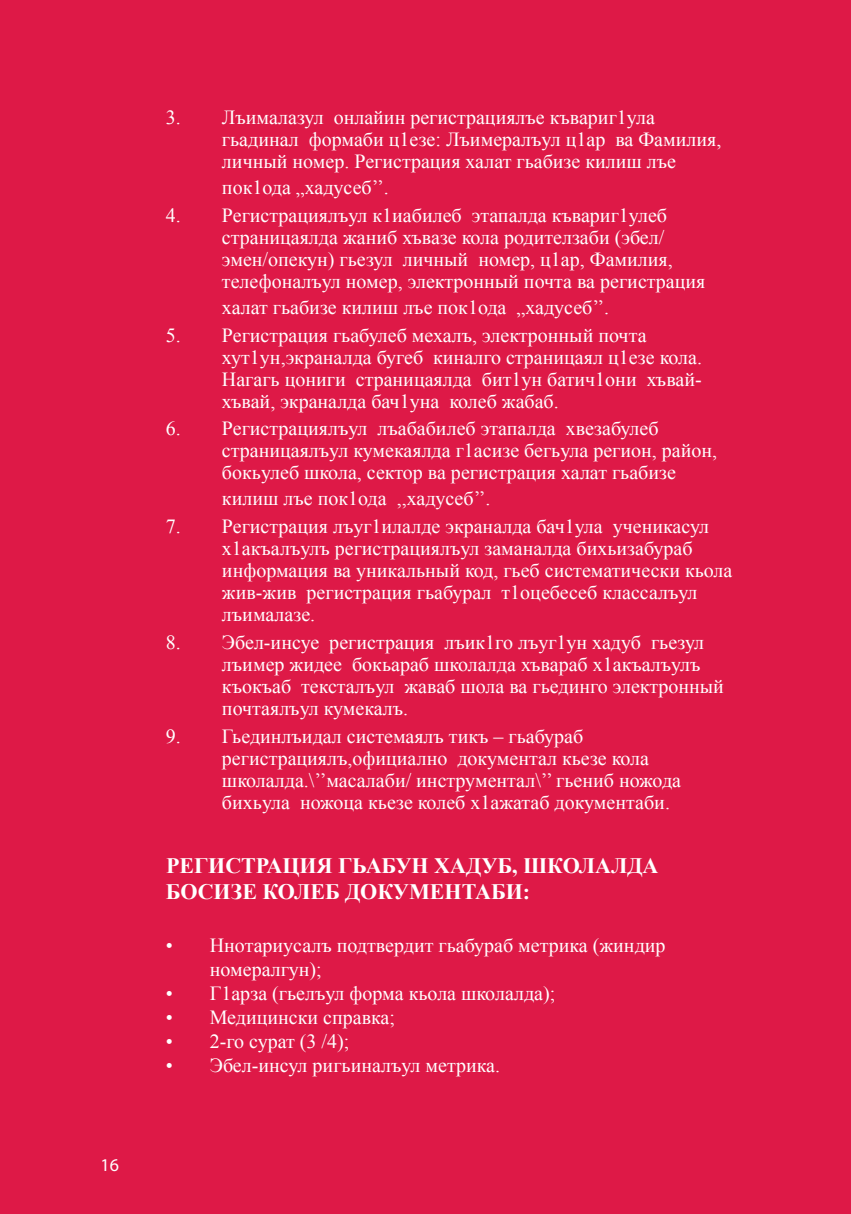
<style>
.page{position:relative;width:851px;height:1214px;background:#fff}
.page>*{position:absolute;margin:0;border:0;box-sizing:border-box;transform-origin:0 0}
.t1{font:700 22px/26.4px "Times New Roman";color:#fff}
.t2{font:20px/22px "Times New Roman";color:#fff}
.t3{font:18px "Myriad Pro";color:#fff}
</style>
<div class="page">
<div style="left:0;top:0;width:850px;height:1213px;background:#de1947"></div>
<p class="t3" style="left:101px;top:1153px;width:20px">16</p>
<p class="t2" style="left:222px;top:106px;width:501px;text-indent:14px">ъималазул онлайин регистрациялъе къвариг1ула гьадинал формаби ц1езе: Лъимералъул ц1ар ва Фамилия, личный номер. Регистрация халат гьабизе килиш лъе</p>
<p class="t2" style="left:222px;top:176px;width:168px">пок1ода „хадусеб’’.</p>
<p class="t2" style="left:166px;top:204px;width:42px">4. Р</p>
<p class="t2" style="left:166px;top:106px;width:44px">3. Л</p>
<p class="t2" style="left:222px;top:204px;width:485px;text-indent:11px">егистрациялъул к1иабилеб этапалда къвариг1улеб страницаялда жаниб хъвазе кола родителзаби (эбел/ эмен/опекун) гьезул личный номер, ц1ар, Фамилия, телефоналъул номер, электронный почта ва регистрация</p>
<p class="t2" style="left:222px;top:296px;width:389px">халат гьабизе килиш лъе пок1ода „хадусеб’’.</p>
<p class="t2" style="left:166px;top:323px;width:42px">5. Р</p>
<p class="t2" style="left:222px;top:323px;width:481px;text-indent:11px">егистрация гьабулеб мехалъ, электронный почта хут1ун,экраналда бугеб киналго страницаял ц1езе кола.<br>Нагагь цониги страницаялда бит1ун батич1они хъвай&shy;хъвай, экраналда бач1уна колеб жабаб.</p>
<p class="t2" style="left:166px;top:417px;width:42px">6. Р</p>
<p class="t2" style="left:222px;top:417px;width:496px;text-indent:11px">егистрациялъул лъабабилеб этапалда хвезабулеб страницаялъул кумекаялда г1асизе бегьула регион, район, бокьулеб школа, сектор ва регистрация халат гьабизе</p>
<p class="t2" style="left:222px;top:487px;width:270px">килиш лъе пок1ода ,,хадусеб’’.</p>
<p class="t2" style="left:166px;top:515px;width:42px">7. Р</p>
<p class="t2" style="left:222px;top:515px;width:512px;text-indent:11px">егистрация лъуг1илалде экраналда бач1ула ученикасул х1акъалъулъ регистрациялъул заманалда бихьизабураб информация ва уникальный код, гьеб систематически кьола жив-жив регистрация гьабурал т1оцебесеб классалъул лъималазе.</p>
<p class="t2" style="left:166px;top:630px;width:43px">8. Э</p>
<p class="t2" style="left:222px;top:630px;width:503px;text-indent:13px">бел-инсуе регистрация лъик1го лъуг1ун хадуб гьезул лъимер жидее бокьараб школалда хъвараб х1акъалъулъ къокъаб тексталъул жаваб шола ва гьединго электронный почтаялъул кумекалъ.</p>
<p class="t2" style="left:222px;top:724px;width:460px;text-indent:-56px">9. Гьединлъидал системаялъ тикъ – гьабураб регистрациялъ,официално документал кьезе кола школалда.\’’масалаби/ инструментал\’’ гьениб ножода бихьула ножоца кьезе колеб х1ажатаб документаби.</p>
<p class="t1" style="left:166px;top:851px;width:494px">Регистрация гьабун хадуб, школалда босизе колеб документаби:</p>
<p class="t2" style="left:210px;top:932px;width:457px;line-height:24px;text-indent:-44px">• Ннотариусалъ подтвердит гьабураб метрика (жиндир номералгун);</p>
<p class="t2" style="left:166px;top:981px;width:391px">• Г1арза (гьелъул форма кьола школалда);</p>
<p class="t2" style="left:166px;top:1005px;width:36px">• М</p>
<p class="t2" style="left:227px;top:1005px;width:169px">едицински справка;</p>
<p class="t2" style="left:166px;top:1029px;width:185px">• 2-го сурат (3 /4);</p>
<p class="t2" style="left:166px;top:1053px;width:33px">• Э</p>
<p class="t2" style="left:223px;top:1053px;width:278px">бел-инсул ригьиналъул метрика.</p>
</div>
